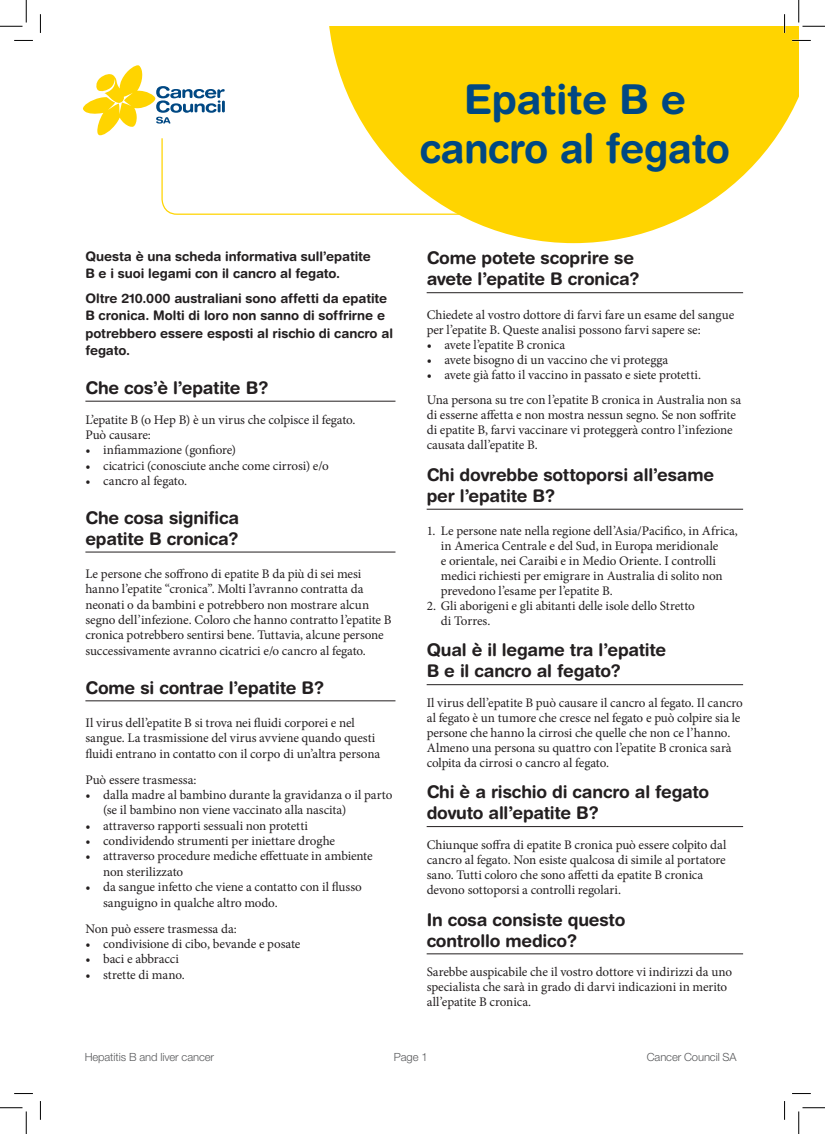
<style>
.page{position:relative;width:825px;height:1134px;background:#fff}
.page>*{position:absolute;margin:0;border:0;box-sizing:border-box;transform-origin:0 0}
.t1{font:700 41.25px "Helvetica Rounded";letter-spacing:-.01em;color:#004883;scale:.96 1}
.t2{font:700 41.25px "Helvetica Rounded";letter-spacing:-.01em;color:#004883}
.Content_Title_1{font:700 17.5px/21px "Helvetica Rounded";letter-spacing:-.01em;color:#231f20}
.t3{font:13.12px/15px "Minion Pro";letter-spacing:-.005em;color:#231f20}
.t4{font:700 13.12px/17.5px "Helvetica Rounded LT Std";letter-spacing:-.005em;color:#231f20}
.t5{font:300 11.25px "Helvetica Neue LT Std";letter-spacing:-.01em;color:#58595b}
</style>
<div class="page">
<svg style="left:329px;top:26px;width:470px;height:217px;fill:#ffd400"></svg>
<hr style="left:85px;top:401px;width:310px;height:1px;background:#231f20">
<hr style="left:85px;top:551px;width:310px;height:1px;background:#231f20">
<hr style="left:85px;top:700px;width:310px;height:1px;background:#231f20">
<svg style="left:83px;top:65px;width:433px;height:150px"></svg>
<hr style="left:427px;top:292px;width:316px;height:1px;background:#231f20">
<hr style="left:427px;top:509px;width:316px;height:1px;background:#231f20">
<hr style="left:427px;top:684px;width:316px;height:1px;background:#231f20">
<hr style="left:427px;top:826px;width:316px;height:1px;background:#231f20">
<hr style="left:427px;top:953px;width:316px;height:1px;background:#231f20">
<svg style="left:14px;top:40px;width:19px;height:1px"></svg>
<svg style="left:792px;top:40px;width:19px;height:1px"></svg>
<svg style="left:14px;top:1093px;width:19px;height:1px"></svg>
<svg style="left:792px;top:1093px;width:19px;height:1px"></svg>
<svg style="left:40px;top:14px;width:1px;height:19px"></svg>
<svg style="left:40px;top:1101px;width:1px;height:18px"></svg>
<svg style="left:784px;top:14px;width:1px;height:19px"></svg>
<svg style="left:784px;top:1101px;width:1px;height:18px"></svg>
<svg style="left:0;top:0;width:27px;height:27px"></svg>
<svg style="left:0;top:1107px;width:27px;height:26px"></svg>
<svg style="left:798px;top:0;width:27px;height:27px"></svg>
<svg style="left:798px;top:1107px;width:27px;height:26px"></svg>
<p class="t2" style="left:464px;top:74px;width:224px">Epatite B e</p>
<p class="t1" style="left:420px;top:123px;width:325px">cancro al fegato</p>
<p class="t4" style="left:85px;top:247px;width:287px">Questa è una scheda informativa sull’epatite<br>B e i suoi legami con il cancro al fegato.</p>
<p class="t4" style="left:85px;top:289px;width:309px">Oltre 210.000 australiani sono affetti da epatite B cronica. Molti di loro non sanno di soffrirne e potrebbero essere esposti al rischio di cancro al fegato.</p>
<p class="Content_Title_1" style="left:85px;top:377px;width:185px">Che cos’è l’epatite B?</p>
<p class="t3" style="left:85px;top:411px;width:272px;line-height:15.4px">L’epatite B (o Hep B) è un virus che colpisce il fegato.<br>Può causare:</p>
<p class="t3" style="left:85px;top:442px;width:152px">• infiammazione (gonfiore)</p>
<p class="t3" style="left:85px;top:458px;width:245px">• cicatrici (conosciute anche come cirrosi) e/o</p>
<p class="t3" style="left:85px;top:473px;width:103px">• cancro al fegato.</p>
<p class="Content_Title_1" style="left:85px;top:506px;width:155px">Che cosa significa epatite B cronica?</p>
<p class="t3" style="left:85px;top:566px;width:308px;line-height:15.4px">Le persone che soffrono di epatite B da più di sei mesi hanno l’epatite “cronica”. Molti l’avranno contratta da neonati o da bambini e potrebbero non mostrare alcun segno dell’infezione. Coloro che hanno contratto l’epatite B cronica potrebbero sentirsi bene. Tuttavia, alcune persone successivamente avranno cicatrici e/o cancro al fegato.</p>
<p class="Content_Title_1" style="left:85px;top:676px;width:240px">Come si contrae l’epatite B?</p>
<p class="t3" style="left:85px;top:714px;width:296px;line-height:15.4px">Il virus dell’epatite B si trova nei fluidi corporei e nel sangue. La trasmissione del virus avviene quando questi fluidi entrano in contatto con il corpo di un’altra persona</p>
<p class="t3" style="left:85px;top:771px;width:113px">Può essere trasmessa:</p>
<p class="t3" style="left:103px;top:787px;width:291px;line-height:15.4px;text-indent:-18px">• dalla madre al bambino durante la gravidanza o il parto (se il bambino non viene vaccinato alla nascita)</p>
<p class="t3" style="left:85px;top:817px;width:224px">• attraverso rapporti sessuali non protetti</p>
<p class="t3" style="left:85px;top:833px;width:251px">• condividendo strumenti per iniettare droghe</p>
<p class="t3" style="left:103px;top:848px;width:271px;line-height:15.4px;text-indent:-18px">• attraverso procedure mediche effettuate in ambiente non sterilizzato</p>
<p class="t3" style="left:103px;top:879px;width:260px;line-height:15.4px;text-indent:-18px">• da sangue infetto che viene a contatto con il flusso sanguigno in qualche altro modo.</p>
<p class="t3" style="left:85px;top:920px;width:153px">Non può essere trasmessa da:</p>
<p class="t3" style="left:85px;top:936px;width:217px">• condivisione di cibo, bevande e posate</p>
<p class="t3" style="left:85px;top:951px;width:95px">• baci e abbracci</p>
<p class="t3" style="left:85px;top:966px;width:101px">• strette di mano.</p>
<p class="Content_Title_1" style="left:427px;top:247px;width:214px">Come potete scoprire se avete l’epatite B cronica?</p>
<p class="t3" style="left:427px;top:307px;width:309px">Chiedete al vostro dottore di farvi fare un esame del sangue per l’epatite B. Queste analisi possono farvi sapere se:</p>
<p class="t3" style="left:427px;top:337px;width:140px">• avete l’epatite B cronica</p>
<p class="t3" style="left:427px;top:352px;width:243px">• avete bisogno di un vaccino che vi protegga</p>
<p class="t3" style="left:427px;top:367px;width:276px">• avete già fatto il vaccino in passato e siete protetti.</p>
<p class="t3" style="left:427px;top:392px;width:316px">Una persona su tre con l’epatite B cronica in Australia non sa di esserne affetta e non mostra nessun segno. Se non soffrite di epatite B, farvi vaccinare vi proteggerà contro l’infezione causata dall’epatite B.</p>
<p class="Content_Title_1" style="left:427px;top:464px;width:289px">Chi dovrebbe sottoporsi all’esame per l’epatite B?</p>
<p class="t3" style="left:441px;top:523px;width:299px;text-indent:-14px">1. Le persone nate nella regione dell’Asia/Pacifico, in Africa, in America Centrale e del Sud, in Europa meridionale<br>e orientale, nei Caraibi e in Medio Oriente. I controlli medici richiesti per emigrare in Australia di solito non prevedono l’esame per l’epatite B.</p>
<p class="t3" style="left:441px;top:598px;width:256px;text-indent:-14px">2. Gli aborigeni e gli abitanti delle isole dello Stretto di Torres.</p>
<p class="Content_Title_1" style="left:427px;top:639px;width:241px">Qual è il legame tra l’epatite<br>B e il cancro al fegato?</p>
<p class="t3" style="left:427px;top:695px;width:318px">Il virus dell’epatite B può causare il cancro al fegato. Il cancro al fegato è un tumore che cresce nel fegato e può colpire sia le persone che hanno la cirrosi che quelle che non ce l’hanno.<br>Almeno una persona su quattro con l’epatite B cronica sarà colpita da cirrosi o cancro al fegato.</p>
<p class="Content_Title_1" style="left:427px;top:781px;width:284px">Chi è a rischio di cancro al fegato dovuto all’epatite B?</p>
<p class="t3" style="left:427px;top:836px;width:301px">Chiunque soffra di epatite B cronica può essere colpito dal cancro al fegato. Non esiste qualcosa di simile al portatore sano. Tutti coloro che sono affetti da epatite B cronica devono sottoporsi a controlli regolari.</p>
<p class="Content_Title_1" style="left:427px;top:908px;width:200px">In cosa consiste questo controllo medico?</p>
<p class="t3" style="left:427px;top:964px;width:307px">Sarebbe auspicabile che il vostro dottore vi indirizzi da uno specialista che sarà in grado di darvi indicazioni in merito all’epatite B cronica.</p>
<p class="t5" style="left:85px;top:1049px;width:131px">Hepatitis B and liver cancer</p>
<p class="t5" style="left:394px;top:1049px;width:35px">Page 1</p>
<p class="t5" style="left:647px;top:1049px;width:91px">Cancer Council SA</p>
</div>
